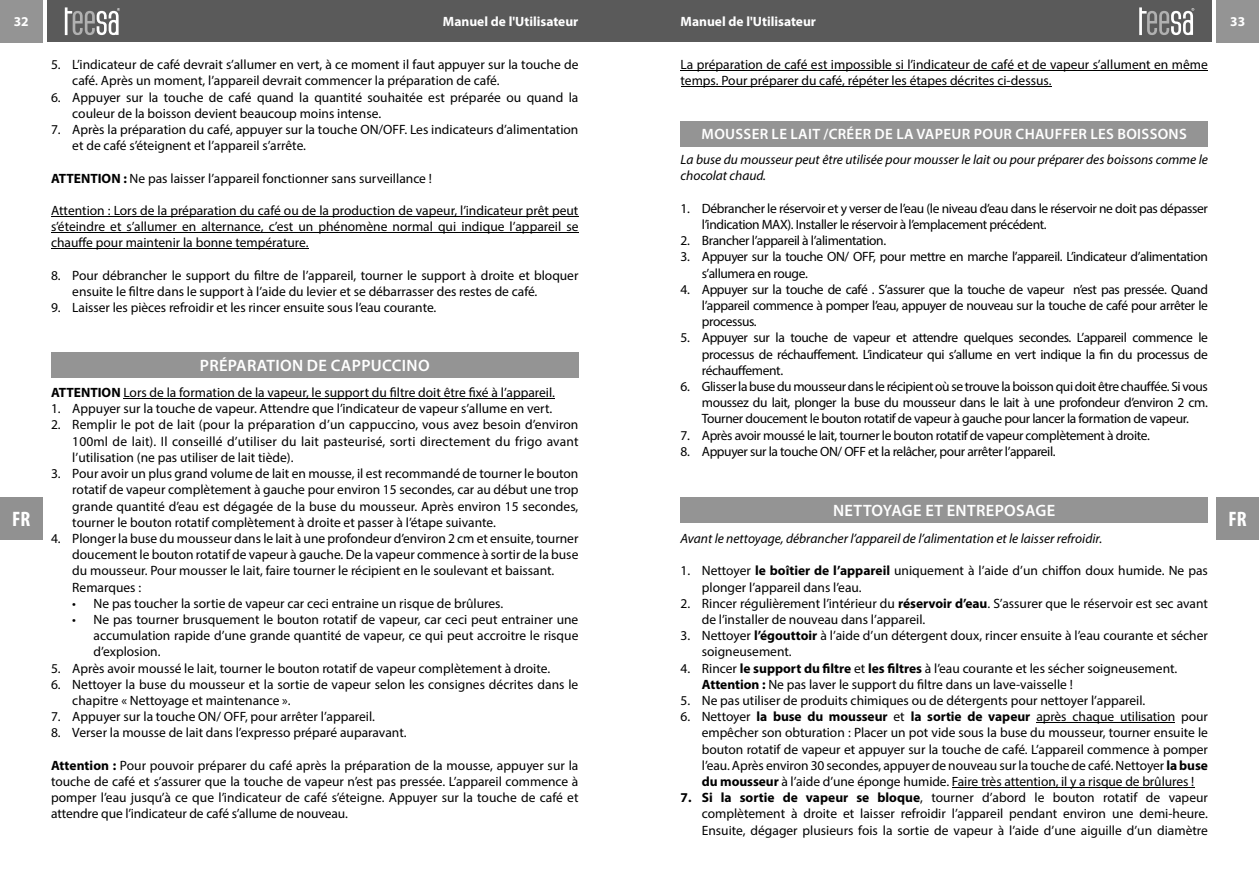
<style>
.page{position:relative;width:1259px;height:893px;background:#fff}
.page>*{position:absolute;margin:0;border:0;box-sizing:border-box;transform-origin:0 0}
.t1{font:700 condensed 21px "Myriad Pro";color:#fff}
.t2{font:600 16.5px "Myriad Pro";letter-spacing:.02em;color:#fff}
.t3{font:600 15px "Myriad Pro";letter-spacing:.02em;color:#fff}
.t4{font:13.5px/16.2px "Myriad Pro";color:#000}
.t5{font:13.5px/16.2px "Myriad Pro";letter-spacing:-.025em;color:#000}
.t6{font:italic 13.5px/16.2px "Myriad Pro";letter-spacing:-.005em;color:#000}
.t7{font:700 13.5px "Myriad Pro";color:#fff}
.s1{font-weight:700}
</style>
<div class="page">
<div style="left:629px;top:0;width:583px;height:42px;background:#5a5a5a"></div>
<div style="left:47px;top:0;width:582px;height:42px;background:#5a5a5a"></div>
<div style="left:0;top:0;width:43px;height:43px;background:#949494"></div>
<div style="left:1216px;top:0;width:43px;height:43px;background:#949494"></div>
<svg style="left:65px;top:7px;width:55px;height:28px"></svg>
<svg style="left:1139px;top:7px;width:55px;height:28px"></svg>
<div style="left:1216px;top:497px;width:43px;height:43px;background:#919191"></div>
<div style="left:0;top:497px;width:43px;height:43px;background:#919191"></div>
<div style="left:51px;top:352px;width:527px;height:26px;background:#949494"></div>
<hr style="left:123px;top:398px;width:432px;height:1px;background:#000">
<hr style="left:680px;top:70px;width:528px;height:1px;background:#000">
<hr style="left:680px;top:86px;width:371px;height:1px;background:#000">
<div style="left:680px;top:121px;width:528px;height:26px;background:#949494"></div>
<div style="left:680px;top:498px;width:528px;height:25px;background:#949494"></div>
<hr style="left:1036px;top:722px;width:139px;height:1px;background:#000">
<hr style="left:952px;top:787px;width:242px;height:1px;background:#000">
<hr style="left:51px;top:216px;width:527px;height:1px;background:#000">
<hr style="left:51px;top:232px;width:527px;height:1px;background:#000">
<hr style="left:51px;top:248px;width:258px;height:1px;background:#000">
<p class="t7" style="left:14px;top:16px;width:16px">32</p>
<p class="t7" style="left:443px;top:16px;width:137px">Manuel de l'Utilisateur</p>
<p class="t7" style="left:680px;top:16px;width:137px">Manuel de l'Utilisateur</p>
<p class="t7" style="left:1230px;top:16px;width:16px">33</p>
<p class="t4" style="left:72px;top:58px;width:507px;text-indent:-21px">5. L’indicateur de café devrait s’allumer en vert, à ce moment il faut appuyer sur la touche de café. Après un moment, l’appareil devrait commencer la préparation de café.</p>
<p class="t4" style="left:72px;top:90px;width:507px;text-indent:-21px">6. Appuyer sur la touche de café quand la quantité souhaitée est préparée ou quand la couleur de la boisson devient beaucoup moins intense.</p>
<p class="t4" style="left:72px;top:122px;width:507px;text-indent:-21px">7. Après la préparation du café, appuyer sur la touche ON/OFF. Les indicateurs d’alimentation et de café s’éteignent et l’appareil s’arrête.</p>
<p class="t4" style="left:51px;top:171px;width:382px"><span class="s1">ATTENTION :</span> Ne pas laisser l’appareil fonctionner sans surveillance !</p>
<p class="t4" style="left:51px;top:203px;width:529px;text-align:justify">Attention : Lors de la préparation du café ou de la production de vapeur, l’indicateur prêt peut s’éteindre et s’allumer en alternance, c’est un phénomène normal qui indique l’appareil se chauffe pour maintenir la bonne température.</p>
<p class="t4" style="left:72px;top:268px;width:507px;text-indent:-21px">8. Pour débrancher le support du filtre de l’appareil, tourner le support à droite et bloquer ensuite le filtre dans le support à l’aide du levier et se débarrasser des restes de café.</p>
<p class="t4" style="left:51px;top:301px;width:387px">9. Laisser les pièces refroidir et les rincer ensuite sous l’eau courante.</p>
<p class="t4" style="left:680px;top:58px;width:529px">La préparation de café est impossible si l’indicateur de café et de vapeur s’allument en même temps. Pour préparer du café, répéter les étapes décrites ci-dessus.</p>
<p class="t3" style="left:701px;top:128px;width:487px">MOUSSER LE LAIT /CRÉER DE LA VAPEUR POUR CHAUFFER LES BOISSONS</p>
<p class="t6" style="left:680px;top:153px;width:529px">La buse du mousseur peut être utilisée pour mousser le lait ou pour préparer des boissons comme le chocolat chaud.</p>
<p class="t5" style="left:702px;top:201px;width:507px;text-indent:-21px">1. Débrancher le réservoir et y verser de l’eau (le niveau d’eau dans le réservoir ne doit pas dépasser l’indication MAX). Installer le réservoir à l’emplacement précédent.</p>
<p class="t5" style="left:680px;top:234px;width:207px">2. Brancher l’appareil à l’alimentation.</p>
<p class="t5" style="left:702px;top:250px;width:507px;text-indent:-21px">3. Appuyer sur la touche ON/ OFF, pour mettre en marche l’appareil. L’indicateur d’alimentation s’allumera en rouge.</p>
<p class="t4" style="left:702px;top:282px;width:507px;text-align:justify;text-indent:-21px">4. Appuyer sur la touche de café . S’assurer que la touche de vapeur n’est pas pressée. Quand l’appareil commence à pomper l’eau, appuyer de nouveau sur la touche de café pour arrêter le processus.</p>
<p class="t4" style="left:702px;top:331px;width:507px;text-align:justify;text-indent:-21px">5. Appuyer sur la touche de vapeur et attendre quelques secondes. L’appareil commence le processus de réchauffement. L’indicateur qui s’allume en vert indique la fin du processus de réchauffement.</p>
<p class="t4" style="left:702px;top:379px;width:507px;text-align:justify;text-indent:-21px">6. Glisser la buse dumousseur dans le récipient où se trouve la boisson qui doit être chauffée.Si vous moussez du lait, plonger la buse du mousseur dans le lait à une profondeur d’environ 2 cm.<br>Tourner doucement le bouton rotatif de vapeur à gauche pour lancer la formation de vapeur.</p>
<p class="t5" style="left:680px;top:428px;width:471px">7. Après avoir moussé le lait, tourner le bouton rotatif de vapeur complètement à droite.</p>
<p class="t5" style="left:680px;top:444px;width:376px">8. Appuyer sur la touche ON/ OFF et la relâcher, pour arrêter l’appareil.</p>
<p class="t2" style="left:200px;top:359px;width:231px">PRÉPARATION DE CAPPUCCINO</p>
<p class="t4" style="left:51px;top:386px;width:505px"><span class="s1">ATTENTION</span> Lors de la formation de la vapeur, le support du filtre doit être fixé à l’appareil.</p>
<p class="t4" style="left:51px;top:402px;width:503px">1. Appuyer sur la touche de vapeur. Attendre que l’indicateur de vapeur s’allume en vert.</p>
<p class="t4" style="left:72px;top:418px;width:508px;text-align:justify;text-indent:-21px">2. Remplir le pot de lait (pour la préparation d’un cappuccino, vous avez besoin d’environ 100ml de lait). Il conseillé d’utiliser du lait pasteurisé, sorti directement du frigo avant l’utilisation (ne pas utiliser de lait tiède).</p>
<p class="t4" style="left:72px;top:467px;width:507px;text-align:justify;text-indent:-21px">3. Pour avoir un plus grand volume de lait en mousse, il est recommandé de tourner le bouton rotatif de vapeur complètement à gauche pour environ 15 secondes, car au début une trop grande quantité d’eau est dégagée de la buse du mousseur. Après environ 15 secondes, tourner le bouton rotatif complètement à droite et passer à l’étape suivante.</p>
<p class="t4" style="left:72px;top:531px;width:507px;text-indent:-21px">4. Plonger la buse du mousseur dans le lait à une profondeur d’environ 2 cm et ensuite, tourner doucement le bouton rotatif de vapeur à gauche. De la vapeur commence à sortir de la buse du mousseur. Pour mousser le lait, faire tourner le récipient en le soulevant et baissant.<br>Remarques :</p>
<p class="t4" style="left:72px;top:596px;width:432px">• Ne pas toucher la sortie de vapeur car ceci entraine un risque de brûlures.</p>
<p class="t4" style="left:94px;top:612px;width:486px;text-align:justify;text-indent:-21px">• Ne pas tourner brusquement le bouton rotatif de vapeur, car ceci peut entrainer une accumulation rapide d’une grande quantité de vapeur, ce qui peut accroitre le risque d’explosion.</p>
<p class="t4" style="left:51px;top:661px;width:501px">5. Après avoir moussé le lait, tourner le bouton rotatif de vapeur complètement à droite.</p>
<p class="t4" style="left:72px;top:677px;width:507px;text-indent:-21px">6. Nettoyer la buse du mousseur et la sortie de vapeur selon les consignes décrites dans le chapitre « Nettoyage et maintenance ».</p>
<p class="t4" style="left:51px;top:710px;width:325px">7. Appuyer sur la touche ON/ OFF, pour arrêter l’appareil.</p>
<p class="t4" style="left:51px;top:726px;width:357px">8. Verser la mousse de lait dans l’expresso préparé auparavant.</p>
<p class="t4" style="left:51px;top:758px;width:529px;text-align:justify"><span class="s1">Attention :</span> Pour pouvoir préparer du café après la préparation de la mousse, appuyer sur la touche de café et s’assurer que la touche de vapeur n’est pas pressée. L’appareil commence à pomper l’eau jusqu’à ce que l’indicateur de café s’éteigne. Appuyer sur la touche de café et attendre que l’indicateur de café s’allume de nouveau.</p>
<p class="t2" style="left:833px;top:504px;width:224px">NETTOYAGE ET ENTREPOSAGE</p>
<p class="t6" style="left:680px;top:531px;width:423px">Avant le nettoyage, débrancher l’appareil de l’alimentation et le laisser refroidir.</p>
<p class="t4" style="left:702px;top:564px;width:507px;text-indent:-21px">1. Nettoyer <span class="s1">le boîtier de l’appareil</span> uniquement à l’aide d’un chiffon doux humide. Ne pas plonger l’appareil dans l’eau.</p>
<p class="t4" style="left:702px;top:596px;width:507px;text-indent:-21px">2. Rincer régulièrement l’intérieur du <span class="s1">réservoir d’eau</span>. S’assurer que le réservoir est sec avant de l’installer de nouveau dans l’appareil.</p>
<p class="t4" style="left:702px;top:629px;width:507px;text-indent:-21px">3. Nettoyer <span class="s1">l’égouttoir</span> à l’aide d’un détergent doux, rincer ensuite à l’eau courante et sécher soigneusement.</p>
<p class="t4" style="left:702px;top:661px;width:477px;text-indent:-21px">4. Rincer <span class="s1">le support du filtre</span> et <span class="s1">les filtres</span> à l’eau courante et les sécher soigneusement.<br><span class="s1">Attention :</span> Ne pas laver le support du filtre dans un lave-vaisselle !</p>
<p class="t4" style="left:680px;top:693px;width:466px">5. Ne pas utiliser de produits chimiques ou de détergents pour nettoyer l’appareil.</p>
<p class="t4" style="left:702px;top:710px;width:507px;text-align:justify;text-indent:-21px">6. Nettoyer <span class="s1">la buse du mousseur</span> et <span class="s1">la sortie de vapeur</span> après chaque utilisation pour empêcher son obturation : Placer un pot vide sous la buse du mousseur, tourner ensuite le bouton rotatif de vapeur et appuyer sur la touche de café. L’appareil commence à pomper l’eau. Après environ 30 secondes, appuyer de nouveau sur la touche de café. Nettoyer <span class="s1">la buse du mousseur</span> à l’aide d’une éponge humide. Faire très attention, il y a risque de brûlures !</p>
<p class="t4" style="left:702px;top:791px;width:507px;text-align:justify;text-indent:-21px"><span class="s1">7. Si la sortie de vapeur se bloque</span>, tourner d’abord le bouton rotatif de vapeur complètement à droite et laisser refroidir l’appareil pendant environ une demi-heure.<br>Ensuite, dégager plusieurs fois la sortie de vapeur à l’aide d’une aiguille d’un diamètre</p>
<h1 class="t1" style="left:12px;top:510px;width:20px">FR</h1>
<h1 class="t1" style="left:1228px;top:510px;width:20px">FR</h1>
</div>
